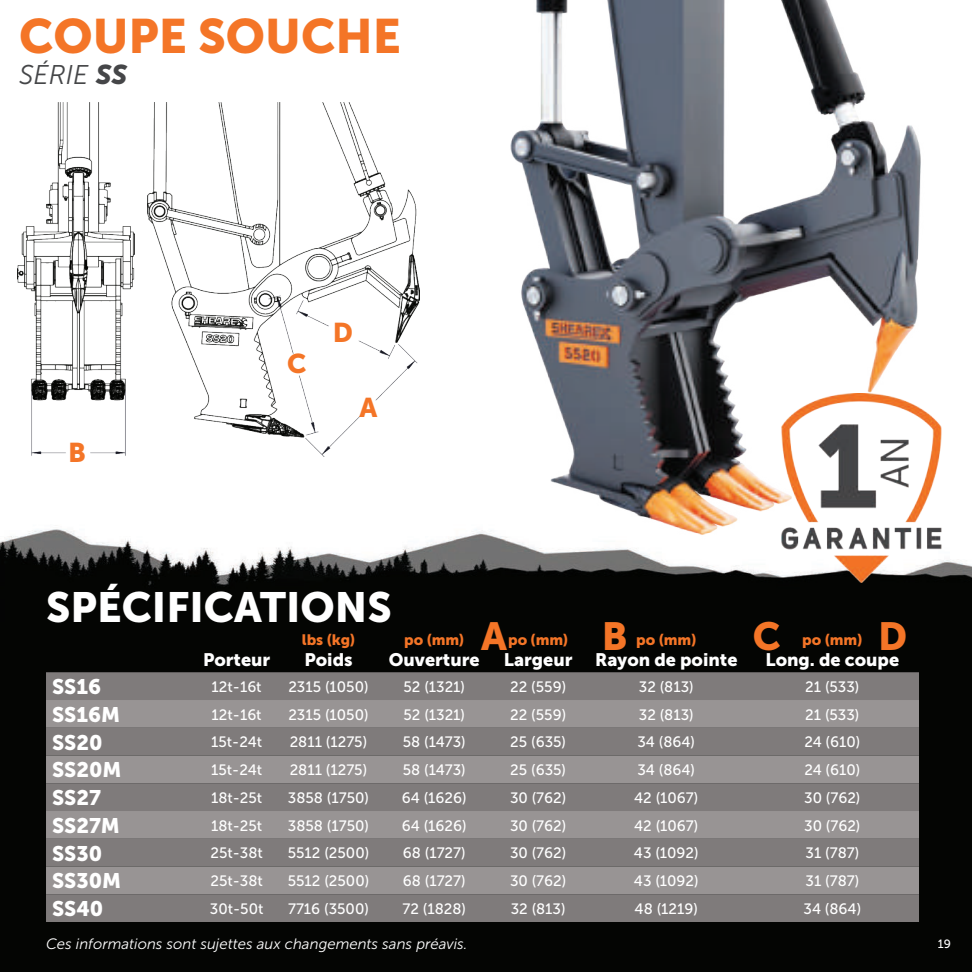
<style>
.page{position:relative;width:972px;height:972px;background:#fff}
.page>*{position:absolute;margin:0;border:0;box-sizing:border-box;transform-origin:0 0}
.t1{font:48px "Museo Sans 900";color:#f47527}
.t2{font:42px "Museo Sans 900";color:#fff}
.t3{font:39px "Museo Sans 900";color:#f47527}
.t4{font:italic 27px "Museo Sans 300";color:#454648}
.t5{font:27px "Museo Sans 900";color:#f47527}
.t6{font:21px "Museo Sans 900";color:#fff}
.t7{font:18px "Museo Sans 900";color:#fff}
.t8{font:15px "Museo Sans 500";color:#fff}
.t9{font:italic 15px "Museo Sans 300";color:#fff}
.t10{font:15px "Museo Sans 900";color:#f47527}
.t11{font:12px "Museo Sans 500";color:#fff}
.s1{font-family:"Museo Sans 900"}
</style>
<div class="page">
<img style="left:1px;top:102px;width:971px;height:521px">
<img style="left:0;top:0;width:1px;height:816px">
<div style="left:0;top:623px;width:972px;height:349px;background:#040503"></div>
<img style="left:147px;top:103px;width:273px;height:353px">
<img style="left:506px;top:0;width:428px;height:579px">
<img style="left:18px;top:103px;width:117px;height:353px">
<img style="left:768px;top:394px;width:200px;height:188px">
<div style="left:46px;top:672px;width:873px;height:250px;background:#7f7b7b"></div>
<svg style="left:46px;top:700px;width:873px;height:194px;background:#8c8888"></svg>
<h1 class="t1" style="left:19px;top:9px;width:384px">COUPE SOUCHE</h1>
<h3 class="t4" style="left:19px;top:60px;width:110px">SÉRIE <span class="s1">SS</span></h3>
<h3 class="t5" style="left:68px;top:437px;width:19px">B</h3>
<h3 class="t5" style="left:287px;top:349px;width:21px">C</h3>
<h3 class="t5" style="left:333px;top:317px;width:22px">D</h3>
<h3 class="t5" style="left:360px;top:392px;width:19px">A</h3>
<h2 class="t2" style="left:46px;top:584px;width:347px">SPÉCIFICATIONS</h2>
<p class="t7" style="left:203px;top:650px;width:69px">Porteur</p>
<h3 class="t3" style="left:481px;top:614px;width:27px">A</h3>
<h3 class="t3" style="left:602px;top:614px;width:27px">B</h3>
<h3 class="t3" style="left:753px;top:614px;width:30px">C</h3>
<h3 class="t3" style="left:878px;top:614px;width:31px">D</h3>
<p class="t10" style="left:302px;top:631px;width:55px">lbs (kg)</p>
<p class="t7" style="left:304px;top:650px;width:50px">Poids</p>
<p class="t10" style="left:404px;top:631px;width:62px">po (mm)</p>
<p class="t7" style="left:389px;top:650px;width:92px">Ouverture</p>
<p class="t10" style="left:508px;top:631px;width:62px">po (mm)</p>
<p class="t7" style="left:504px;top:650px;width:70px">Largeur</p>
<p class="t10" style="left:636px;top:631px;width:62px">po (mm)</p>
<p class="t7" style="left:595px;top:650px;width:144px">Rayon de pointe</p>
<p class="t10" style="left:802px;top:631px;width:62px">po (mm)</p>
<p class="t7" style="left:766px;top:650px;width:135px">Long. de coupe</p>
<h3 class="t6" style="left:52px;top:675px;width:51px">SS16</h3>
<p class="t8" style="left:212px;top:678px;width:52px">12t-16t</p>
<p class="t8" style="left:288px;top:678px;width:82px">2315 (1050)</p>
<p class="t8" style="left:403px;top:678px;width:63px">52 (1321)</p>
<p class="t8" style="left:510px;top:678px;width:57px">22 (559)</p>
<p class="t8" style="left:639px;top:678px;width:56px">32 (813)</p>
<p class="t8" style="left:805px;top:678px;width:56px">21 (533)</p>
<h3 class="t6" style="left:52px;top:702px;width:69px">SS16M</h3>
<p class="t8" style="left:212px;top:706px;width:52px">12t-16t</p>
<p class="t8" style="left:288px;top:706px;width:82px">2315 (1050)</p>
<p class="t8" style="left:403px;top:706px;width:63px">52 (1321)</p>
<p class="t8" style="left:510px;top:706px;width:57px">22 (559)</p>
<p class="t8" style="left:639px;top:706px;width:56px">32 (813)</p>
<p class="t8" style="left:805px;top:706px;width:56px">21 (533)</p>
<h3 class="t6" style="left:52px;top:730px;width:52px">SS20</h3>
<p class="t8" style="left:211px;top:734px;width:53px">15t-24t</p>
<p class="t8" style="left:290px;top:734px;width:79px">2811 (1275)</p>
<p class="t8" style="left:403px;top:734px;width:65px">58 (1473)</p>
<p class="t8" style="left:510px;top:734px;width:57px">25 (635)</p>
<p class="t8" style="left:637px;top:734px;width:59px">34 (864)</p>
<p class="t8" style="left:804px;top:734px;width:58px">24 (610)</p>
<h3 class="t6" style="left:52px;top:758px;width:71px">SS20M</h3>
<p class="t8" style="left:211px;top:762px;width:53px">15t-24t</p>
<p class="t8" style="left:290px;top:762px;width:79px">2811 (1275)</p>
<p class="t8" style="left:403px;top:762px;width:65px">58 (1473)</p>
<p class="t8" style="left:510px;top:762px;width:57px">25 (635)</p>
<p class="t8" style="left:637px;top:762px;width:59px">34 (864)</p>
<p class="t8" style="left:804px;top:762px;width:58px">24 (610)</p>
<h3 class="t6" style="left:52px;top:786px;width:50px">SS27</h3>
<p class="t8" style="left:211px;top:789px;width:53px">18t-25t</p>
<p class="t8" style="left:288px;top:789px;width:83px">3858 (1750)</p>
<p class="t8" style="left:402px;top:789px;width:66px">64 (1626)</p>
<p class="t8" style="left:510px;top:789px;width:58px">30 (762)</p>
<p class="t8" style="left:634px;top:789px;width:66px">42 (1067)</p>
<p class="t8" style="left:804px;top:789px;width:58px">30 (762)</p>
<h3 class="t6" style="left:52px;top:813px;width:69px">SS27M</h3>
<p class="t8" style="left:211px;top:817px;width:53px">18t-25t</p>
<p class="t8" style="left:288px;top:817px;width:83px">3858 (1750)</p>
<p class="t8" style="left:402px;top:817px;width:66px">64 (1626)</p>
<p class="t8" style="left:510px;top:817px;width:58px">30 (762)</p>
<p class="t8" style="left:634px;top:817px;width:66px">42 (1067)</p>
<p class="t8" style="left:804px;top:817px;width:58px">30 (762)</p>
<h3 class="t6" style="left:52px;top:841px;width:52px">SS30</h3>
<p class="t8" style="left:210px;top:845px;width:54px">25t-38t</p>
<p class="t8" style="left:288px;top:845px;width:83px">5512 (2500)</p>
<p class="t8" style="left:403px;top:845px;width:64px">68 (1727)</p>
<p class="t8" style="left:510px;top:845px;width:58px">30 (762)</p>
<p class="t8" style="left:634px;top:845px;width:66px">43 (1092)</p>
<p class="t8" style="left:806px;top:845px;width:55px">31 (787)</p>
<h3 class="t6" style="left:52px;top:869px;width:71px">SS30M</h3>
<p class="t8" style="left:210px;top:873px;width:54px">25t-38t</p>
<p class="t8" style="left:288px;top:873px;width:83px">5512 (2500)</p>
<p class="t8" style="left:403px;top:873px;width:64px">68 (1727)</p>
<p class="t8" style="left:510px;top:873px;width:58px">30 (762)</p>
<p class="t8" style="left:634px;top:873px;width:66px">43 (1092)</p>
<p class="t8" style="left:806px;top:873px;width:55px">31 (787)</p>
<h3 class="t6" style="left:52px;top:897px;width:53px">SS40</h3>
<p class="t8" style="left:210px;top:900px;width:55px">30t-50t</p>
<p class="t8" style="left:288px;top:900px;width:82px">7716 (3500)</p>
<p class="t8" style="left:403px;top:900px;width:65px">72 (1828)</p>
<p class="t8" style="left:511px;top:900px;width:56px">32 (813)</p>
<p class="t8" style="left:635px;top:900px;width:65px">48 (1219)</p>
<p class="t8" style="left:804px;top:900px;width:59px">34 (864)</p>
<p class="t9" style="left:46px;top:936px;width:423px">Ces informations sont sujettes aux changements sans préavis.</p>
<p class="t11" style="left:938px;top:938px;width:15px">19</p>
</div>
